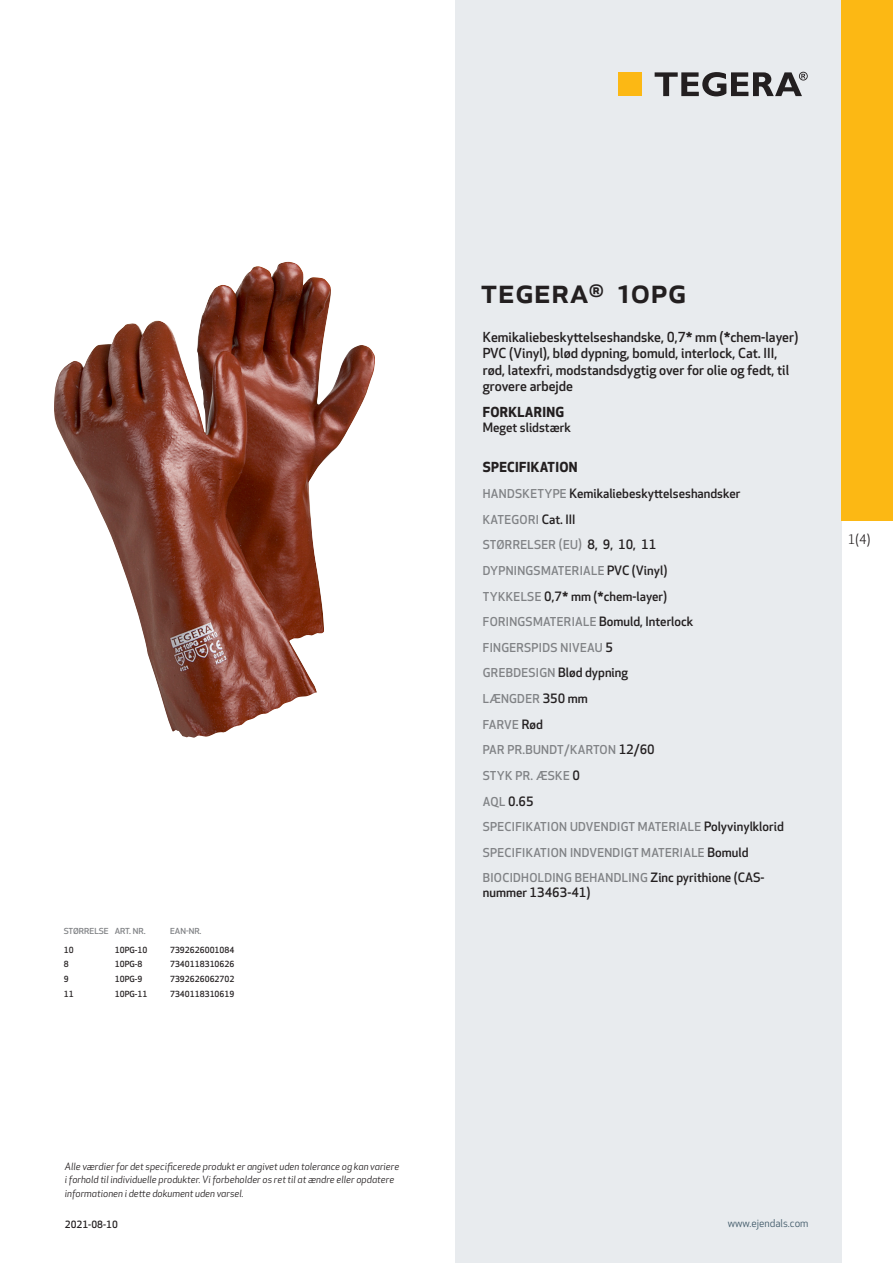
<style>
.page{position:relative;width:893px;height:1263px;background:#fff}
.page>*{position:absolute;margin:0;border:0;box-sizing:border-box;transform-origin:0 0}
.prodname{font:500 34.5px "Apex New";color:#231f20}
.Funktion_body{font:500 13.5px/16.5px "Apex New";color:#231f20}
.Funktion_body-2{font:700 13.5px "Apex New";letter-spacing:.025em;color:#231f20}
.t1{font:12.75px "Apex New";color:#231f20}
.Funktion_body-3{font:500 12.6px "Apex New";color:#231f20}
.Funktion_body-4{font:500 12px "Apex New";letter-spacing:.025em;color:#808285}
.t2{font:10.5px "Apex New";color:#405968}
.t3{font:italic 9.75px/13.5px "Apex New";color:#231f20}
.t4{font:500 9.75px "Apex New";color:#231f20}
.ArticleTable_body{font:500 8.25px "Apex New";color:#231f20}
.ArticeTable_header{font:500 8.1px "Apex New";color:#808285;scale:1.06 1}
.s1{font-size:12px;color:#808285}
.s2{font-size:12.6px;color:#231f20}
</style>
<div class="page">
<div style="left:455px;top:0;width:387px;height:1263px;background:#e8ebee"></div>
<div style="left:842px;top:0;width:51px;height:520px;background:#fcb814"></div>
<img style="left:54px;top:262px;width:263px;height:476px">
<div style="left:618px;top:72px;width:24px;height:24px;background:#fcb814"></div>
<svg style="left:655px;top:72px;width:153px;height:24px"></svg>
<p class="ArticeTable_header" style="left:64px;top:925px;width:44px">STØRRELSE</p>
<p class="ArticeTable_header" style="left:115px;top:925px;width:31px">ART. NR.</p>
<p class="ArticeTable_header" style="left:170px;top:925px;width:31px">EAN-NR.</p>
<p class="ArticleTable_body" style="left:64px;top:944px;width:11px">10</p>
<p class="ArticleTable_body" style="left:115px;top:944px;width:34px">10PG-10</p>
<p class="ArticleTable_body" style="left:170px;top:944px;width:66px">7392626001084</p>
<p class="ArticleTable_body" style="left:64px;top:959px;width:6px">8</p>
<p class="ArticleTable_body" style="left:115px;top:959px;width:29px">10PG-8</p>
<p class="ArticleTable_body" style="left:170px;top:959px;width:66px">7340118310626</p>
<p class="ArticleTable_body" style="left:64px;top:973px;width:6px">9</p>
<p class="ArticleTable_body" style="left:115px;top:973px;width:29px">10PG-9</p>
<p class="ArticleTable_body" style="left:170px;top:973px;width:66px">7392626062702</p>
<p class="ArticleTable_body" style="left:64px;top:988px;width:11px">11</p>
<p class="ArticleTable_body" style="left:115px;top:988px;width:34px">10PG-11</p>
<p class="ArticleTable_body" style="left:170px;top:988px;width:66px">7340118310619</p>
<p class="t3" style="left:65px;top:1159px;width:336px">Alle værdier for det specificerede produkt er angivet uden tolerance og kan variere i forhold til individuelle produkter. Vi forbeholder os ret til at ændre eller opdatere informationen i dette dokument uden varsel.</p>
<p class="t4" style="left:65px;top:1218px;width:54px">2021-08-10</p>
<p class="prodname" style="left:480px;top:267px;width:208px">TEGERA<sup>®</sup> 10PG</p>
<p class="Funktion_body" style="left:483px;top:328px;width:317px">Kemikaliebeskyttelseshandske, 0,7* mm (*chem-layer)<br>PVC (Vinyl), blød dypning, bomuld, interlock, Cat. III, rød, latexfri, modstandsdygtig over for olie og fedt, til grovere arbejde</p>
<p class="Funktion_body-2" style="left:483px;top:402px;width:83px">FORKLARING</p>
<p class="Funktion_body-3" style="left:483px;top:419px;width:90px">Meget slidstærk</p>
<p class="Funktion_body-2" style="left:483px;top:458px;width:96px">SPECIFIKATION</p>
<p class="Funktion_body-3" style="left:483px;top:485px;width:259px"><span class="s1">HANDSKETYPE</span> Kemikaliebeskyttelseshandsker</p>
<p class="Funktion_body-4" style="left:483px;top:511px;width:94px">KATEGORI <span class="s2">Cat. III</span></p>
<p class="Funktion_body-4" style="left:483px;top:537px;width:175px">STØRRELSER (EU) <span class="s2">8, 9, 10, 11</span></p>
<p class="Funktion_body-4" style="left:483px;top:562px;width:186px">DYPNINGSMATERIALE <span class="s2">PVC (Vinyl)</span></p>
<p class="Funktion_body-3" style="left:483px;top:587px;width:186px"><span class="s1">TYKKELSE</span> 0,7* mm (*chem-layer)</p>
<p class="Funktion_body-4" style="left:483px;top:614px;width:212px">FORINGSMATERIALE <span class="s2">Bomuld, Interlock</span></p>
<p class="Funktion_body-4" style="left:483px;top:639px;width:132px">FINGERSPIDS NIVEAU <span class="s2">5</span></p>
<p class="Funktion_body-3" style="left:483px;top:664px;width:147px"><span class="s1">GREBDESIGN</span> Blød dypning</p>
<p class="Funktion_body-4" style="left:483px;top:691px;width:107px">LÆNGDER <span class="s2">350 mm</span></p>
<p class="Funktion_body-4" style="left:483px;top:716px;width:62px">FARVE <span class="s2">Rød</span></p>
<p class="Funktion_body-4" style="left:483px;top:742px;width:173px">PAR PR.BUNDT/KARTON <span class="s2">12/60</span></p>
<p class="Funktion_body-4" style="left:483px;top:767px;width:99px">STYK PR. ÆSKE <span class="s2">0</span></p>
<p class="Funktion_body-3" style="left:483px;top:792px;width:52px"><span class="s1">AQL</span> 0.65</p>
<p class="Funktion_body-4" style="left:483px;top:819px;width:302px">SPECIFIKATION UDVENDIGT MATERIALE <span class="s2">Polyvinylklorid</span></p>
<p class="Funktion_body-4" style="left:483px;top:844px;width:267px">SPECIFIKATION INDVENDIGT MATERIALE <span class="s2">Bomuld</span></p>
<p class="Funktion_body-4" style="left:483px;top:870px;width:283px">BIOCIDHOLDING BEHANDLING <span class="s2">Zinc pyrithione (CAS-</span></p>
<p class="Funktion_body-3" style="left:483px;top:884px;width:109px">nummer 13463-41)</p>
<p class="t1" style="left:848px;top:531px;width:24px">1(4)</p>
<p class="t2" style="left:728px;top:1217px;width:82px">www.ejendals.com</p>
</div>
